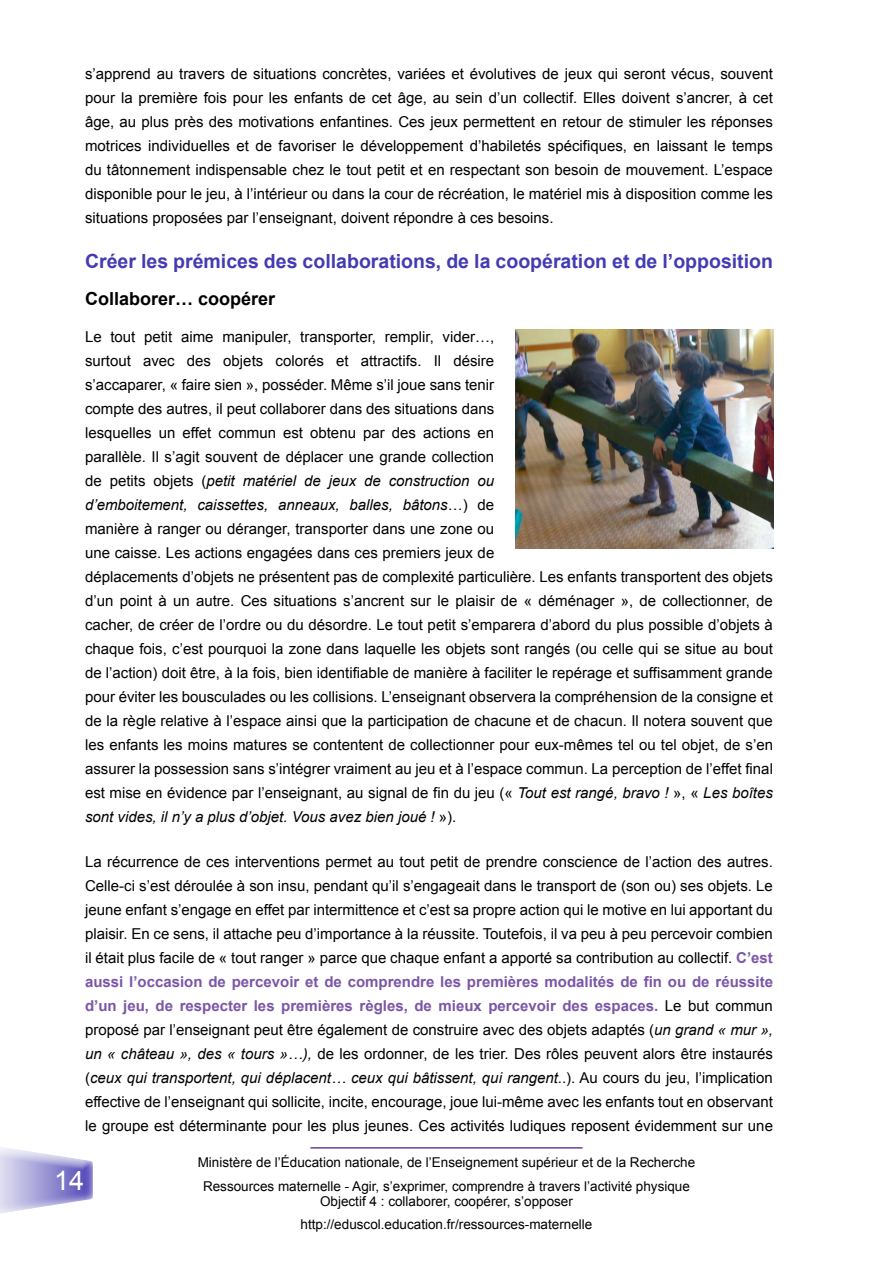
<style>
.page{position:relative;width:893px;height:1263px;background:#fff}
.page>*{position:absolute;margin:0;border:0;box-sizing:border-box;transform-origin:0 0}
.t1{font:27px "Arial";color:#fff}
.t2{font:700 19.5px "Arial";color:#443bb4}
.t3{font:700 18px "Arial";color:#000}
.t4{font:15px/24px "Arial";color:#000;text-align:justify}
.t5{font:13.5px/23.5px "Arial";color:#000;text-align:center}
.s1{font-style:italic}
.s2{font-weight:700;color:#7b56a7}
</style>
<div class="page">
<div style="left:0;top:1154px;width:104px;height:63px;background:#6a3f9d;opacity:.75"></div>
<hr style="left:310px;top:1147px;width:272px;height:1px;background:#6a3f9d">
<img style="left:516px;top:330px;width:257px;height:219px">
<p class="t4" style="left:85px;top:62px;width:689px">s’apprend au travers de situations concrètes, variées et évolutives de jeux qui seront vécus, souvent pour la première fois pour les enfants de cet âge, au sein d’un collectif. Elles doivent s’ancrer, à cet âge, au plus près des motivations enfantines. Ces jeux permettent en retour de stimuler les réponses motrices individuelles et de favoriser le développement d’habiletés spécifiques, en laissant le temps du tâtonnement indispensable chez le tout petit et en respectant son besoin de mouvement. L’espace disponible pour le jeu, à l’intérieur ou dans la cour de récréation, le matériel mis à disposition comme les situations proposées par l’enseignant, doivent répondre à ces besoins.</p>
<h2 class="t2" style="left:85px;top:249px;width:689px">Créer les prémices des collaborations, de la coopération et de l’opposition</h2>
<p class="t3" style="left:85px;top:287px;width:192px">Collaborer… coopérer</p>
<p class="t4" style="left:85px;top:325px;width:689px;text-align:left">Le tout petit aime manipuler, transporter, remplir, vider…,<br>surtout avec des objets colorés et attractifs. Il désire<br>s’accaparer, « faire sien », posséder. Même s’il joue sans tenir<br>compte des autres, il peut collaborer dans des situations dans<br>lesquelles un effet commun est obtenu par des actions en<br>parallèle. Il s’agit souvent de déplacer une grande collection<br>de petits objets (<span class="s1">petit matériel de jeux de construction ou<br>d’emboitement, caissettes, anneaux, balles, bâtons</span>…) de<br>manière à ranger ou déranger, transporter dans une zone ou<br>une caisse. Les actions engagées dans ces premiers jeux de<br>déplacements d’objets ne présentent pas de complexité particulière. Les enfants transportent des objets d’un point à un autre. Ces situations s’ancrent sur le plaisir de « déménager », de collectionner, de cacher, de créer de l’ordre ou du désordre. Le tout petit s’emparera d’abord du plus possible d’objets à chaque fois, c’est pourquoi la zone dans laquelle les objets sont rangés (ou celle qui se situe au bout de l’action) doit être, à la fois, bien identifiable de manière à faciliter le repérage et suffisamment grande pour éviter les bousculades ou les collisions. L’enseignant observera la compréhension de la consigne et de la règle relative à l’espace ainsi que la participation de chacune et de chacun. Il notera souvent que les enfants les moins matures se contentent de collectionner pour eux-mêmes tel ou tel objet, de s’en assurer la possession sans s’intégrer vraiment au jeu et à l’espace commun. La perception de l’effet final est mise en évidence par l’enseignant, au signal de fin du jeu (« <span class="s1">Tout est rangé, bravo !</span> », « <span class="s1">Les boîtes sont vides, il n’y a plus d’objet. Vous avez bien joué !</span> »).</p>
<p class="t4" style="left:85px;top:850px;width:689px">La récurrence de ces interventions permet au tout petit de prendre conscience de l’action des autres.<br>Celle-ci s’est déroulée à son insu, pendant qu’il s’engageait dans le transport de (son ou) ses objets. Le jeune enfant s’engage en effet par intermittence et c’est sa propre action qui le motive en lui apportant du plaisir. En ce sens, il attache peu d’importance à la réussite. Toutefois, il va peu à peu percevoir combien il était plus facile de « tout ranger » parce que chaque enfant a apporté sa contribution au collectif. <span class="s2">C’est aussi l’occasion de percevoir et de comprendre les premières modalités de fin ou de réussite d’un jeu, de respecter les premières règles, de mieux percevoir des espaces.</span> Le but commun proposé par l’enseignant peut être également de construire avec des objets adaptés (<span class="s1">un grand « mur », un « château », des « tours »…),</span> de les ordonner, de les trier. Des rôles peuvent alors être instaurés (<span class="s1">ceux qui transportent, qui déplacent… ceux qui bâtissent, qui rangent</span>..). Au cours du jeu, l’implication effective de l’enseignant qui sollicite, incite, encourage, joue lui-même avec les enfants tout en observant le groupe est déterminante pour les plus jeunes. Ces activités ludiques reposent évidemment sur une</p>
<h1 class="t1" style="left:54px;top:1162px;width:32px">14</h1>
<p class="t5" style="left:198px;top:1151px;width:499px">Ministère de l’Éducation nationale, de l’Enseignement supérieur et de la Recherche<br>Ressources maternelle - Agir, s’exprimer, comprendre à travers l’activité physique</p>
<p class="t5" style="left:301px;top:1189px;width:293px">Objectif 4 : collaborer, coopérer, s’opposer http://eduscol.education.fr/ressources-maternelle</p>
</div>
